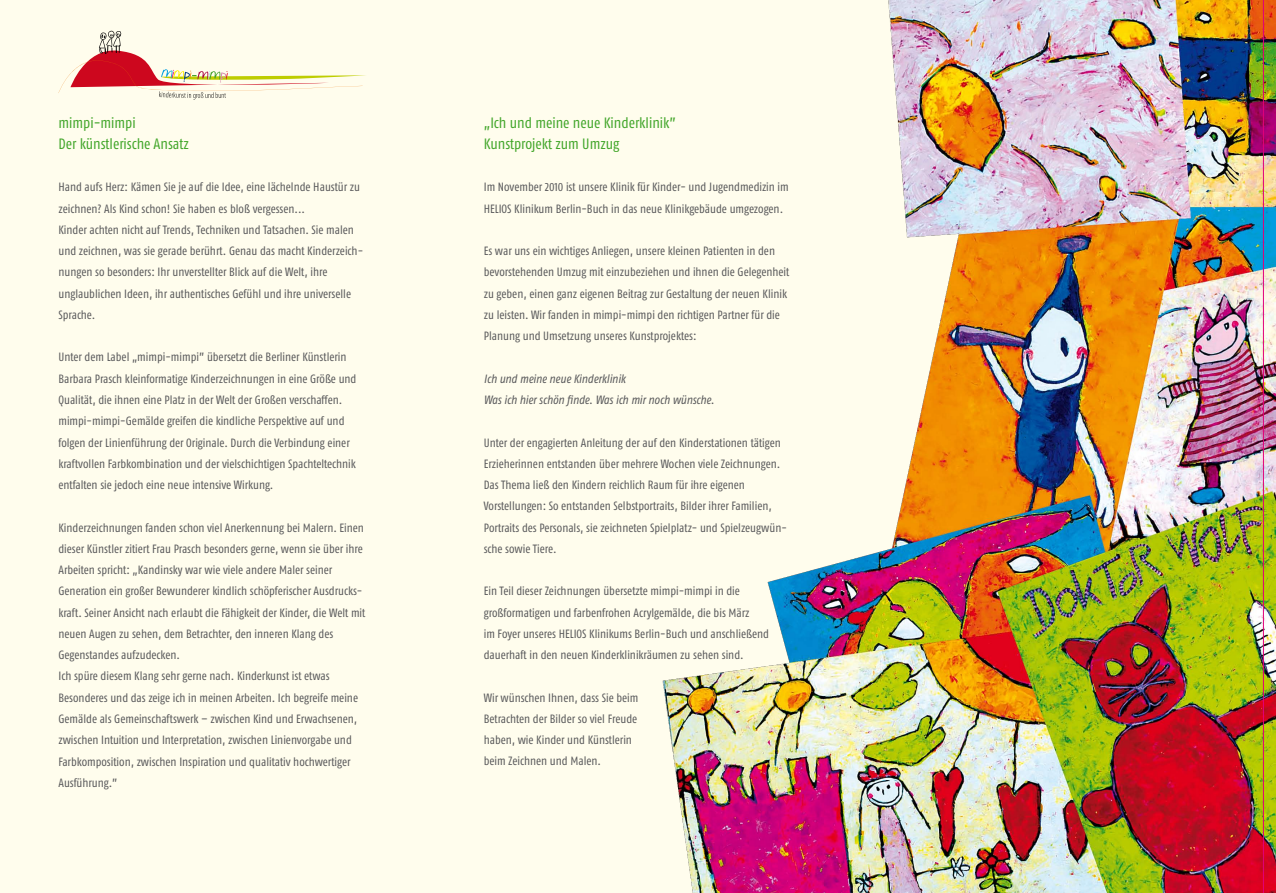
<style>
.page{position:relative;width:1276px;height:893px;background:#fff}
.page>*{position:absolute;margin:0;border:0;box-sizing:border-box;transform-origin:0 0}
.t1{font:condensed 15px/21.3px "Fago Pro";color:#42a62a}
.t2{font:condensed 12px/21.3px "Fago Pro";color:#58585a}
.t3{font:italic condensed 12px/21.3px "Fago Pro";letter-spacing:-.005em;color:#58585a}
</style>
<div class="page">
<div style="left:0;top:0;width:425px;height:893px;background:#fffded"></div>
<div style="left:425px;top:0;width:425px;height:893px;background:#fffded"></div>
<img style="left:662px;top:0;width:614px;height:893px">
<svg style="left:58px;top:31px;width:308px;height:69px"></svg>
<hr style="left:1263px;top:0;width:1px;height:893px;background:#e20079">
<p class="t1" style="left:58px;top:112px;width:132px">mimpi-mimpi<br>Der künstlerische Ansatz</p>
<p class="t2" style="left:58px;top:176px;width:306px">Hand aufs Herz: Kämen Sie je auf die Idee, eine lächelnde Haustür zu zeichnen? Als Kind schon! Sie haben es bloß vergessen...<br>Kinder achten nicht auf Trends, Techniken und Tatsachen. Sie malen und zeichnen, was sie gerade berührt. Genau das macht Kinderzeich&shy;nungen so besonders: Ihr unverstellter Blick auf die Welt, ihre unglaublichen Ideen, ihr authentisches Gefühl und ihre universelle Sprache.</p>
<p class="t2" style="left:58px;top:347px;width:299px">Unter dem Label „mimpi-mimpi” übersetzt die Berliner Künstlerin Barbara Prasch kleinformatige Kinderzeichnungen in eine Größe und Qualität, die ihnen eine Platz in der Welt der Großen verschaffen. mimpi-mimpi-Gemälde greifen die kindliche Perspektive auf und folgen der Linienführung der Originale. Durch die Verbindung einer kraftvollen Farbkombination und der vielschichtigen Spachteltechnik entfalten sie jedoch eine neue intensive Wirkung.</p>
<p class="t2" style="left:58px;top:517px;width:308px">Kinderzeichnungen fanden schon viel Anerkennung bei Malern. Einen dieser Künstler zitiert Frau Prasch besonders gerne, wenn sie über ihre Arbeiten spricht: „Kandinsky war wie viele andere Maler seiner Generation ein großer Bewunderer kindlich schöpferischer Ausdrucks&shy;kraft. Seiner Ansicht nach erlaubt die Fähigkeit der Kinder, die Welt mit neuen Augen zu sehen, dem Betrachter, den inneren Klang des Gegenstandes aufzudecken.<br>Ich spüre diesem Klang sehr gerne nach. Kinderkunst ist etwas Besonderes und das zeige ich in meinen Arbeiten. Ich begreife meine Gemälde als Gemeinschaftswerk – zwischen Kind und Erwachsenen, zwischen Intuition und Interpretation, zwischen Linienvorgabe und Farbkomposition, zwischen Inspiration und qualitativ hochwertiger Ausführung.”</p>
<p class="t1" style="left:484px;top:112px;width:194px">„Ich und meine neue Kinderklinik”<br>Kunstprojekt zum Umzug</p>
<p class="t2" style="left:484px;top:176px;width:306px">Im November 2010 ist unsere Klinik für Kinder- und Jugendmedizin im<br>HELIOS Klinikum Berlin-Buch in das neue Klinikgebäude umgezogen.</p>
<p class="t2" style="left:484px;top:240px;width:307px">Es war uns ein wichtiges Anliegen, unsere kleinen Patienten in den bevorstehenden Umzug mit einzubeziehen und ihnen die Gelegenheit zu geben, einen ganz eigenen Beitrag zur Gestaltung der neuen Klinik zu leisten. Wir fanden in mimpi-mimpi den richtigen Partner für die Planung und Umsetzung unseres Kunstprojektes:</p>
<p class="t3" style="left:484px;top:368px;width:232px">Ich und meine neue Kinderklinik<br>Was ich hier schön finde. Was ich mir noch wünsche.</p>
<p class="t2" style="left:484px;top:432px;width:305px">Unter der engagierten Anleitung der auf den Kinderstationen tätigen Erzieherinnen entstanden über mehrere Wochen viele Zeichnungen.<br>Das Thema ließ den Kindern reichlich Raum für ihre eigenen Vorstellungen: So entstanden Selbstportraits, Bilder ihrer Familien, Portraits des Personals, sie zeichneten Spielplatz- und Spielzeugwün&shy;sche sowie Tiere.</p>
<p class="t2" style="left:484px;top:580px;width:287px">Ein Teil dieser Zeichnungen übersetzte mimpi-mimpi in die großformatigen und farbenfrohen Acrylgemälde, die bis März<br>im Foyer unseres HELIOS Klinikums Berlin-Buch und anschließend dauerhaft in den neuen Kinderklinikräumen zu sehen sind.</p>
<p class="t2" style="left:484px;top:687px;width:156px">Wir wünschen Ihnen, dass Sie beim<br>Betrachten der Bilder so viel Freude haben, wie Kinder und Künstlerin beim Zeichnen und Malen.</p>
</div>
